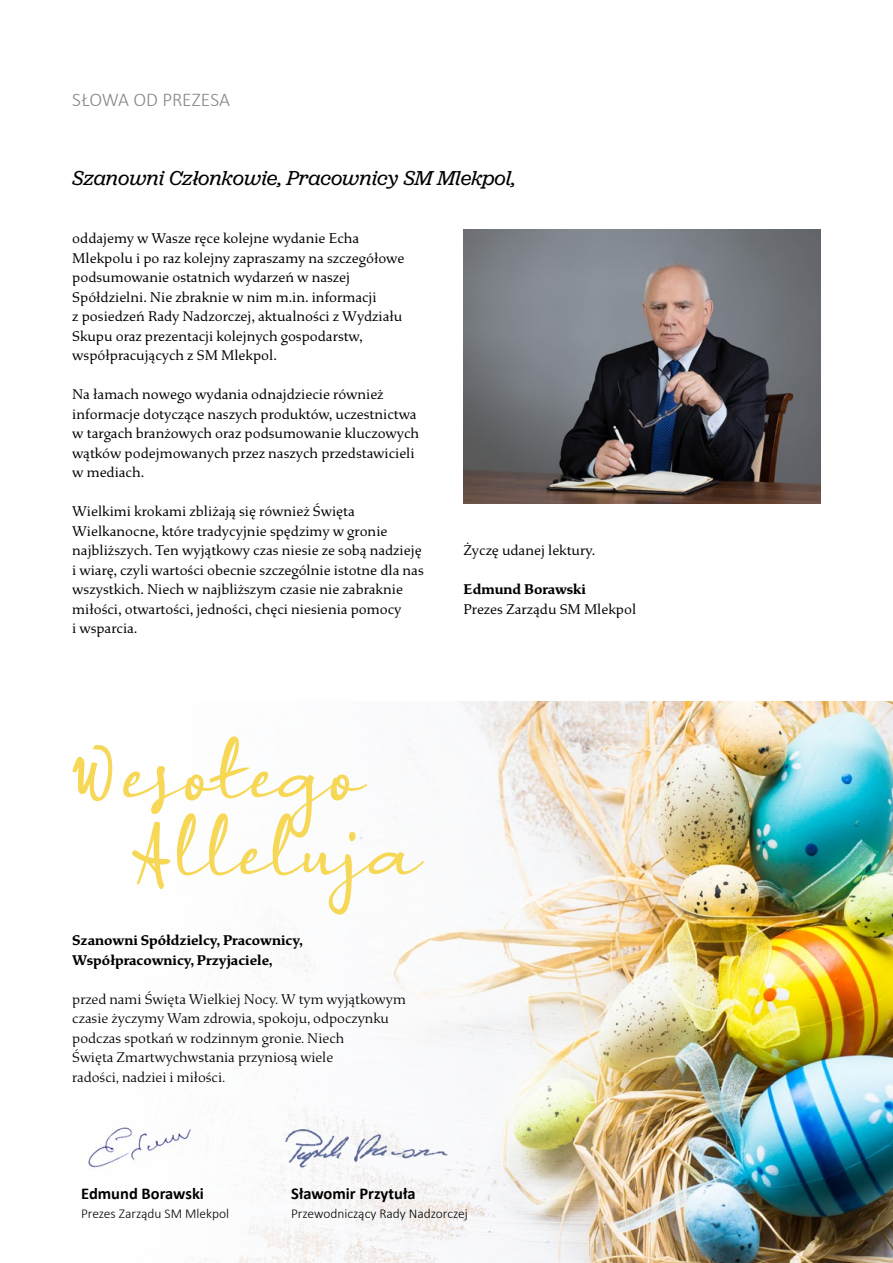
<style>
.page{position:relative;width:893px;height:1263px;background:#fff}
.page>*{position:absolute;margin:0;border:0;box-sizing:border-box;transform-origin:0 0}
.t1{font:101.25px/76.9px "a Applicant Signature";color:#f6d856}
.t2{font:italic 21px "Jubilat";color:#000}
.t3{font:300 19.5px "Calibri";letter-spacing:-.005em;color:#878787}
.t4{font:700 16.5px "Calibri";color:#000}
.t5{font:15px/19.5px "Study";color:#000}
.t6{font:300 15px/19.5px "Study";color:#000}
.t7{font:700 15px/19.5px "Study";color:#000}
.t8{font:300 13.5px "Calibri";color:#000}
</style>
<div class="page">
<img style="left:463px;top:229px;width:358px;height:275px">
<img style="left:200px;top:702px;width:693px;height:561px">
<img style="left:276px;top:1126px;width:177px;height:42px">
<img style="left:88px;top:1111px;width:113px;height:61px">
<svg style="left:210px;top:767px;width:40px;height:16px"></svg>
<h3 class="t3" style="left:72px;top:88px;width:159px">SŁOWA OD PREZESA</h3>
<h2 class="t2" style="left:72px;top:165px;width:445px">Szanowni Członkowie, Pracownicy SM Mlekpol,</h2>
<p class="t5" style="left:72px;top:229px;width:334px">oddajemy w Wasze ręce kolejne wydanie Echa Mlekpolu i po raz kolejny zapraszamy na szczegółowe podsumowanie ostatnich wydarzeń w naszej Spółdzielni. Nie zbraknie w nim m.in. informacji<br>z posiedzeń Rady Nadzorczej, aktualności z Wydziału Skupu oraz prezentacji kolejnych gospodarstw, współpracujących z SM Mlekpol.</p>
<p class="t5" style="left:72px;top:385px;width:348px">Na łamach nowego wydania odnajdziecie również informacje dotyczące naszych produktów, uczestnictwa w targach branżowych oraz podsumowanie kluczowych wątków podejmowanych przez naszych przedstawicieli w mediach.</p>
<p class="t5" style="left:72px;top:502px;width:353px">Wielkimi krokami zbliżają się również Święta Wielkanocne, które tradycyjnie spędzimy w gronie najbliższych. Ten wyjątkowy czas niesie ze sobą nadzieję i wiarę, czyli wartości obecnie szczególnie istotne dla nas wszystkich. Niech w najbliższym czasie nie zabraknie miłości, otwartości, jedności, chęci niesienia pomocy<br>i wsparcia.</p>
<h1 class="t1" style="left:134px;top:723px;width:281px;text-indent:-61px">Wesolego<br>Alleluja</h1>
<p class="t7" style="left:72px;top:931px;width:232px">Szanowni Spółdzielcy, Pracownicy,<br>Współpracownicy, Przyjaciele,</p>
<p class="t6" style="left:72px;top:989px;width:335px">przed nami Święta Wielkiej Nocy. W tym wyjątkowym czasie życzymy Wam zdrowia, spokoju, odpoczynku podczas spotkań w rodzinnym gronie. Niech<br>Święta Zmartwychwstania przyniosą wiele<br>radości, nadziei i miłości.</p>
<p class="t5" style="left:463px;top:541px;width:134px">Życzę udanej lektury.</p>
<p class="t7" style="left:463px;top:580px;width:124px">Edmund Borawski</p>
<p class="t5" style="left:463px;top:599px;width:174px">Prezes Zarządu SM Mlekpol</p>
<p class="t4" style="left:81px;top:1182px;width:124px">Edmund Borawski</p>
<p class="t8" style="left:81px;top:1205px;width:149px">Prezes Zarządu SM Mlekpol</p>
<p class="t4" style="left:291px;top:1182px;width:126px">Sławomir Przytuła</p>
<p class="t8" style="left:291px;top:1205px;width:178px">Przewodniczący Rady Nadzorczej</p>
</div>
